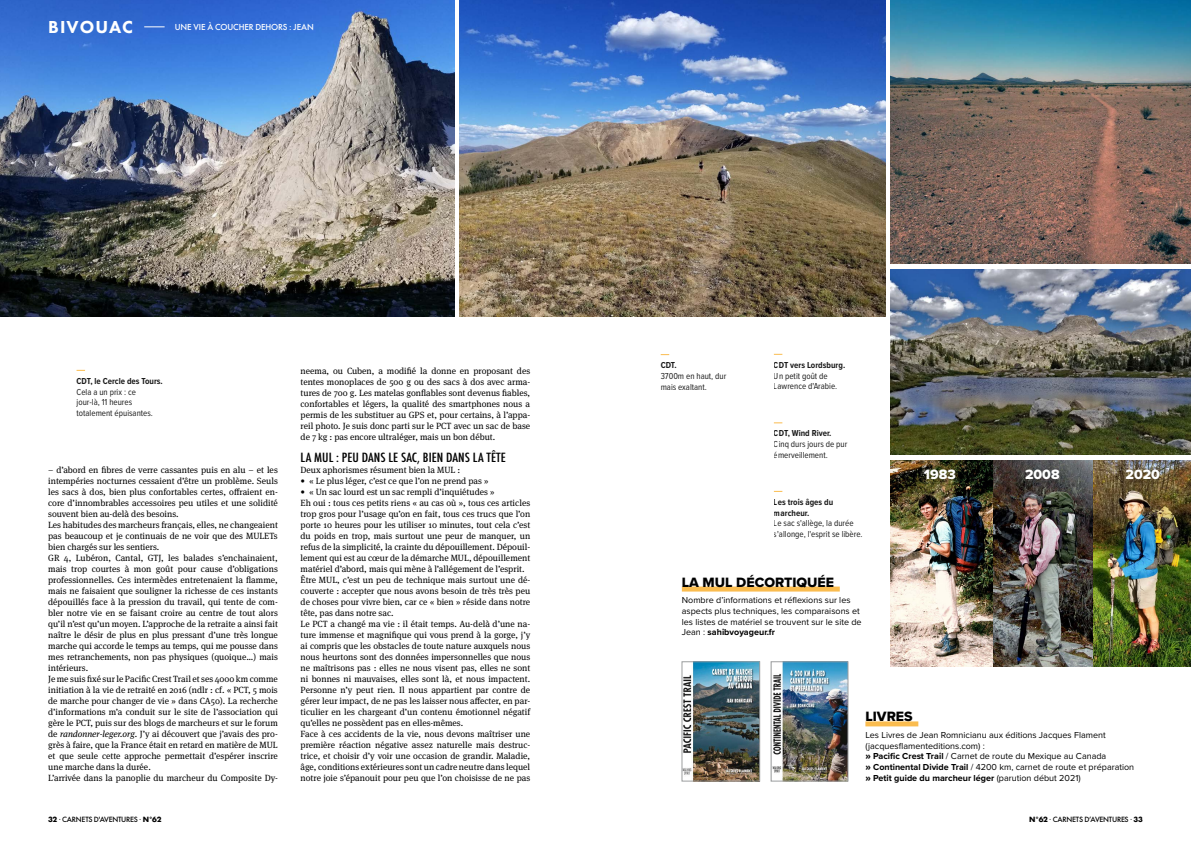
<style>
.page{position:relative;width:1191px;height:842px;background:#fff}
.page>*{position:absolute;margin:0;border:0;box-sizing:border-box;transform-origin:0 0}
.t1{font:800 18px "Futura PT";letter-spacing:.06em;color:#fff}
.t2{font:14px "Proxima Nova Extrabld";color:#000}
.t3{font:14px "Proxima Nova Extrabld";color:#fff}
.t4{font:500 condensed 12.4px "Futura";color:#000;scale:1.13 1}
.t5{font:9px/11px "Meta Serif Pro";color:#000}
.t6{font:9px/10.8px "Proxima Nova";color:#000}
.t7{font:9px/10.8px "Proxima Nova Cond";color:#000}
.t8{font:700 9px/10.8px "Proxima Nova Cond";color:#000}
.t9{font:500 8px "Futura";letter-spacing:-.02em;color:#fff}
.t10{font:500 7px "Futura";letter-spacing:-.035em;color:#000}
.s1{font-style:italic}
.s2{font-weight:700}
.s3{font-family:"Futura";font-weight:700}
</style>
<div class="page">
<img style="left:0;top:0;width:454px;height:316px">
<svg style="left:144px;top:26px;width:21px;height:1px"></svg>
<div style="left:865px;top:721px;width:53px;height:5px;background:#fabc4f"></div>
<img style="left:773px;top:664px;width:73px;height:115px">
<div style="left:771px;top:662px;width:77px;height:119px;border:1px solid #9c9e9f"></div>
<img style="left:684px;top:664px;width:74px;height:115px">
<div style="left:682px;top:662px;width:78px;height:119px;border:1px solid #9c9e9f"></div>
<div style="left:682px;top:586px;width:157px;height:5px;background:#fabc4f"></div>
<img style="left:890px;top:0;width:301px;height:264px">
<img style="left:890px;top:269px;width:301px;height:186px">
<img style="left:890px;top:460px;width:196px;height:207px">
<img style="left:1086px;top:460px;width:105px;height:207px">
<img style="left:459px;top:0;width:427px;height:316px">
<h1 class="t1" style="left:48px;top:16px;width:86px">BIVOUAC</h1>
<p class="t9" style="left:175px;top:21px;width:140px">UNE VIE À COUCHER DEHORS : JEAN</p>
<p class="t8" style="left:77px;top:375px;width:88px">CDT, le Cercle des Tours.</p>
<p class="t7" style="left:77px;top:386px;width:78px">Cela a un prix : ce jour-là, 11 heures totalement épuisantes.</p>
<p class="t5" style="left:48px;top:464px;width:231px">– d’abord en fibres de verre cassantes puis en alu – et les intempéries nocturnes cessaient d’être un problème. Seuls les sacs à dos, bien plus confortables certes, offraient en&shy;core d’innombrables accessoires peu utiles et une solidité souvent bien au-delà des besoins.<br>Les habitudes des marcheurs français, elles, ne changeaient pas beaucoup et je continuais de ne voir que des MULETs bien chargés sur les sentiers.<br>GR 4, Lubéron, Cantal, GTJ, les balades s’enchainaient, mais trop courtes à mon goût pour cause d’obligations professionnelles. Ces intermèdes entretenaient la flamme, mais ne faisaient que souligner la richesse de ces instants dépouillés face à la pression du travail, qui tente de com&shy;bler notre vie en se faisant croire au centre de tout alors qu’il n’est qu’un moyen. L’approche de la retraite a ainsi fait naître le désir de plus en plus pressant d’une très longue marche qui accorde le temps au temps, qui me pousse dans mes retranchements, non pas physiques (quoique…) mais intérieurs.<br>Je me suis fixé sur le Pacific Crest Trail et ses 4000 km comme initiation à la vie de retraité en 2016 (ndlr : cf. « PCT, 5 mois de marche pour changer de vie » dans CA50). La recherche d’informations m’a conduit sur le site de l’association qui gère le PCT, puis sur des blogs de marcheurs et sur le forum de <span class="s1">randonner-leger.org</span>. J’y ai découvert que j’avais des pro&shy;grès à faire, que la France était en retard en matière de MUL et que seule cette approche permettait d’espérer inscrire une marche dans la durée.<br>L’arrivée dans la panoplie du marcheur du Composite Dy-</p>
<p class="t5" style="left:300px;top:365px;width:231px;text-align:justify">neema, ou Cuben, a modifié la donne en proposant des tentes monoplaces de 500 g ou des sacs à dos avec arma&shy;tures de 700 g. Les matelas gonflables sont devenus fiables, confortables et légers, la qualité des smartphones nous a permis de les substituer au GPS et, pour certains, à l’appa&shy;reil photo. Je suis donc parti sur le PCT avec un sac de base de 7 kg : pas encore ultraléger, mais un bon début.</p>
<h3 class="t4" style="left:300px;top:449px;width:183px">LA MUL : PEU DANS LE SAC, BIEN DANS LA TÊTE</h3>
<p class="t5" style="left:300px;top:464px;width:161px">Deux aphorismes résument bien la MUL :</p>
<p class="t5" style="left:300px;top:475px;width:189px">• « Le plus léger, c’est ce que l’on ne prend pas »</p>
<p class="t5" style="left:300px;top:486px;width:231px">• « Un sac lourd est un sac rempli d’inquiétudes »<br>Eh oui : tous ces petits riens « au cas où », tous ces articles trop gros pour l’usage qu’on en fait, tous ces trucs que l’on porte 10 heures pour les utiliser 10 minutes, tout cela c’est du poids en trop, mais surtout une peur de manquer, un refus de la simplicité, la crainte du dépouillement. Dépouil&shy;lement qui est au cœur de la démarche MUL, dépouillement matériel d’abord, mais qui mène à l’allégement de l’esprit.<br>Être MUL, c’est un peu de technique mais surtout une dé&shy;couverte : accepter que nous avons besoin de très très peu de choses pour vivre bien, car ce « bien » réside dans notre tête, pas dans notre sac.<br>Le PCT a changé ma vie : il était temps. Au-delà d’une na&shy;ture immense et magnifique qui vous prend à la gorge, j’y ai compris que les obstacles de toute nature auxquels nous nous heurtons sont des données impersonnelles que nous ne maîtrisons pas : elles ne nous visent pas, elles ne sont ni bonnes ni mauvaises, elles sont là, et nous impactent.<br>Personne n’y peut rien. Il nous appartient par contre de gérer leur impact, de ne pas les laisser nous affecter, en par&shy;ticulier en les chargeant d’un contenu émotionnel négatif qu’elles ne possèdent pas en elles-mêmes.<br>Face à ces accidents de la vie, nous devons maîtriser une première réaction négative assez naturelle mais destruc&shy;trice, et choisir d’y voir une occasion de grandir. Maladie, âge, conditions extérieures sont un cadre neutre dans lequel notre joie s’épanouit pour peu que l’on choisisse de ne pas</p>
<p class="t8" style="left:660px;top:359px;width:18px">CDT.</p>
<p class="t7" style="left:660px;top:370px;width:67px">3700m en haut, dur mais exaltant.</p>
<p class="t8" style="left:774px;top:359px;width:73px">CDT vers Lordsburg.</p>
<p class="t7" style="left:774px;top:370px;width:65px">Un petit goût de<br>Lawrence d'Arabie.</p>
<p class="t8" style="left:774px;top:428px;width:59px">CDT, Wind River.</p>
<p class="t7" style="left:774px;top:438px;width:75px">Cinq durs jours de pur émerveillement.</p>
<p class="t8" style="left:774px;top:496px;width:61px">Les trois âges du marcheur.</p>
<p class="t7" style="left:774px;top:518px;width:90px">Le sac s'allège, la durée s'allonge, l'esprit se libère.</p>
<h2 class="t2" style="left:682px;top:571px;width:154px">LA MUL DÉCORTIQUÉE</h2>
<p class="t6" style="left:682px;top:594px;width:181px">Nombre d’informations et réflexions sur les aspects plus techniques, les comparaisons et les listes de matériel se trouvent sur le site de Jean : <span class="s2">sahibvoyageur.fr</span></p>
<h2 class="t3" style="left:924px;top:464px;width:33px">1983</h2>
<h2 class="t3" style="left:1025px;top:464px;width:36px">2008</h2>
<h2 class="t3" style="left:1125px;top:464px;width:36px">2020</h2>
<h2 class="t2" style="left:865px;top:706px;width:49px">LIVRES</h2>
<p class="t6" style="left:865px;top:729px;width:270px">Les Livres de Jean Romnicianu aux éditions Jacques Flament (jacquesflamenteditions.com) :<br><span class="s3">»</span> <span class="s2">Pacific Crest Trail</span> / Carnet de route du Mexique au Canada<br><span class="s3">»</span> <span class="s2">Continental Divide Trail</span> / 4200 km, carnet de route et préparation <span class="s3">»</span> <span class="s2">Petit guide du marcheur léger</span> (parution début 2021)</p>
<p class="t10" style="left:48px;top:815px;width:115px"><span class="s2">32</span> ∙ CARNETS D'AVENTURES ∙ <span class="s2">N°62</span></p>
<p class="t10" style="left:1029px;top:815px;width:115px"><span class="s2">N°62</span> ∙ CARNETS D’AVENTURES ∙ <span class="s2">33</span></p>
</div>
